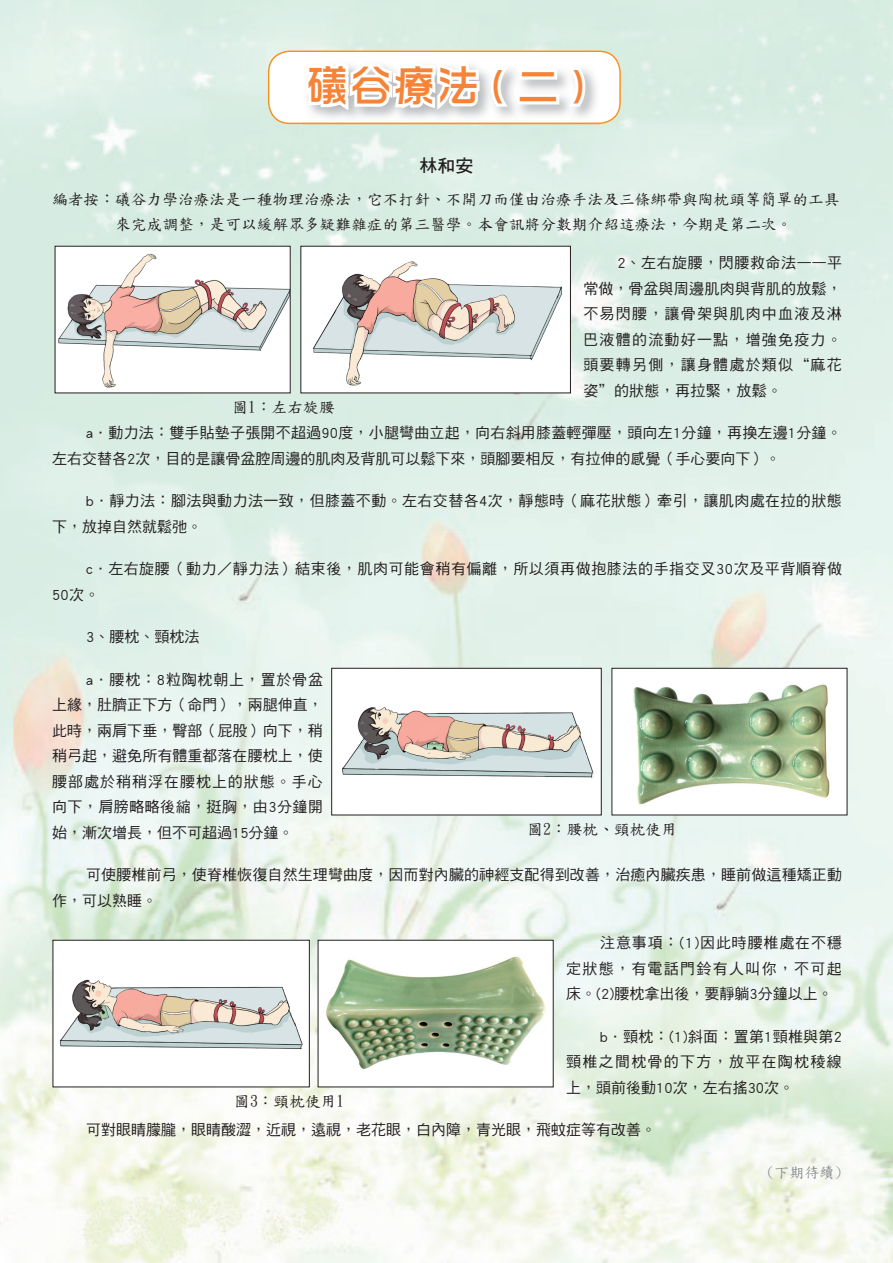
<style>
.page{position:relative;width:893px;height:1263px;background:#fff}
.page>*{position:absolute;margin:0;border:0;box-sizing:border-box;transform-origin:0 0}
.t1{font:43.5px "DF Hua Zong Std W5";color:#f58438}
.t2{font:18px "DF Hei Std W7";color:#231f20}
.t3{font:15.75px/25.5px "DF Kai Shu SB Estd BF";color:#231f20}
.t4{font:15px/25.5px "DF Hei Std W5";letter-spacing:.015em;color:#231f20;text-align:justify}
.t5{font:15px/25.5px "DF Hei Std W5";letter-spacing:.04em;color:#231f20}
.t6{font:15px "DF Kai Shu SB Estd BF";color:#87898c}
</style>
<div class="page">
<img style="left:0;top:0;width:893px;height:1263px">
<svg style="left:268px;top:50px;width:353px;height:74px"></svg>
<img style="left:57px;top:248px;width:231px;height:143px">
<div style="left:53px;top:940px;width:256px;height:147px;background:#fff"></div>
<img style="left:59px;top:979px;width:244px;height:71px">
<div style="left:53px;top:940px;width:257px;height:147px;border:1px solid #231f20"></div>
<div style="left:332px;top:668px;width:269px;height:147px;background:#fff"></div>
<img style="left:342px;top:706px;width:252px;height:72px">
<div style="left:331px;top:668px;width:270px;height:147px;border:1px solid #231f20"></div>
<div style="left:301px;top:246px;width:269px;height:147px;background:#fff"></div>
<img style="left:312px;top:261px;width:250px;height:125px">
<div style="left:318px;top:940px;width:235px;height:147px;background:#fff"></div>
<img style="left:326px;top:956px;width:220px;height:113px">
<div style="left:318px;top:940px;width:235px;height:147px;border:1px solid #231f20"></div>
<div style="left:612px;top:668px;width:235px;height:147px;background:#fff"></div>
<img style="left:633px;top:684px;width:197px;height:121px">
<div style="left:612px;top:668px;width:235px;height:147px;border:1px solid #231f20"></div>
<h1 class="t1" style="left:306px;top:62px;width:281px">礒谷療法 ( 二 )</h1>
<p class="t2" style="left:419px;top:156px;width:55px">林和安</p>
<p class="t3" style="left:115px;top:186px;width:726px;text-indent:-63px">編者按：礒谷力學治療法是一種物理治療法，它不打針、不開刀而僅由治療手法及三條綁帶與陶枕頭等簡單的工具來完成調整，是可以緩解眾多疑難雜症的第三醫學。本會訊將分數期介紹這療法，今期是第二次。</p>
<p class="t4" style="left:583px;top:250px;width:260px;text-indent:34px">2、左右旋腰，閃腰救命法——平常做，骨盆與周邊肌肉與背肌的放鬆，不易閃腰，讓骨架與肌肉中血液及淋巴液體的流動好一點，增強免疫力。頭要轉另側，讓身體處於類似“麻花姿”的狀態，再拉緊，放鬆。</p>
<p class="t4" style="left:52px;top:420px;width:791px;text-indent:34px">a．動力法：雙手貼墊子張開不超過90度，小腿彎曲立起，向右斜用膝蓋輕彈壓，頭向左1分鐘，再換左邊1分鐘。左右交替各2次，目的是讓骨盆腔周邊的肌肉及背肌可以鬆下來，頭腳要相反，有拉伸的感覺（手心要向下）。</p>
<p class="t4" style="left:52px;top:488px;width:791px;text-indent:34px">b．靜力法：腳法與動力法一致，但膝蓋不動。左右交替各4次，靜態時（麻花狀態）牽引，讓肌肉處在拉的狀態下，放掉自然就鬆弛。</p>
<p class="t5" style="left:52px;top:556px;width:792px;text-indent:34px">c．左右旋腰（動力／靜力法）結束後，肌肉可能會稍有偏離，所以須再做抱膝法的手指交叉30次及平背順脊做<br>50次。</p>
<p class="t4" style="left:86px;top:624px;width:115px">3、腰枕、頸枕法</p>
<p class="t4" style="left:52px;top:666px;width:272px;text-indent:34px">a．腰枕：8粒陶枕朝上，置於骨盆上緣，肚臍正下方（命門），兩腿伸直，此時，兩肩下垂，臀部（屁股）向下，稍稍弓起，避免所有體重都落在腰枕上，使腰部處於稍稍浮在腰枕上的狀態。手心向下，肩膀略略後縮，挺胸，由3分鐘開始，漸次增長，但不可超過15分鐘。</p>
<p class="t4" style="left:52px;top:862px;width:791px;text-indent:34px">可使腰椎前弓，使脊椎恢復自然生理彎曲度，因而對內臟的神經支配得到改善，治癒內臟疾患，睡前做這種矯正動作，可以熟睡。</p>
<p class="t4" style="left:566px;top:930px;width:277px;text-indent:34px">注意事項：(1)因此時腰椎處在不穩定狀態，有電話門鈴有人叫你，不可起床。(2)腰枕拿出後，要靜躺3分鐘以上。</p>
<p class="t4" style="left:566px;top:1023px;width:277px;text-indent:34px">b．頸枕：(1)斜面：置第1頸椎與第2頸椎之間枕骨的下方，放平在陶枕稜線上，頭前後動10次，左右搖30次。</p>
<p class="t4" style="left:86px;top:1117px;width:571px">可對眼睛朦朧，眼睛酸澀，近視，遠視，老花眼，白內障，青光眼，飛蚊症等有改善。</p>
<p class="t6" style="left:767px;top:1165px;width:76px">(下期待續)</p>
<p class="t3" style="left:232px;top:394px;width:104px">圖1：左右旋腰</p>
<p class="t3" style="left:527px;top:816px;width:151px">圖2：腰枕、頸枕使用</p>
<p class="t3" style="left:234px;top:1088px;width:112px">圖3：頸枕使用1</p>
</div>
